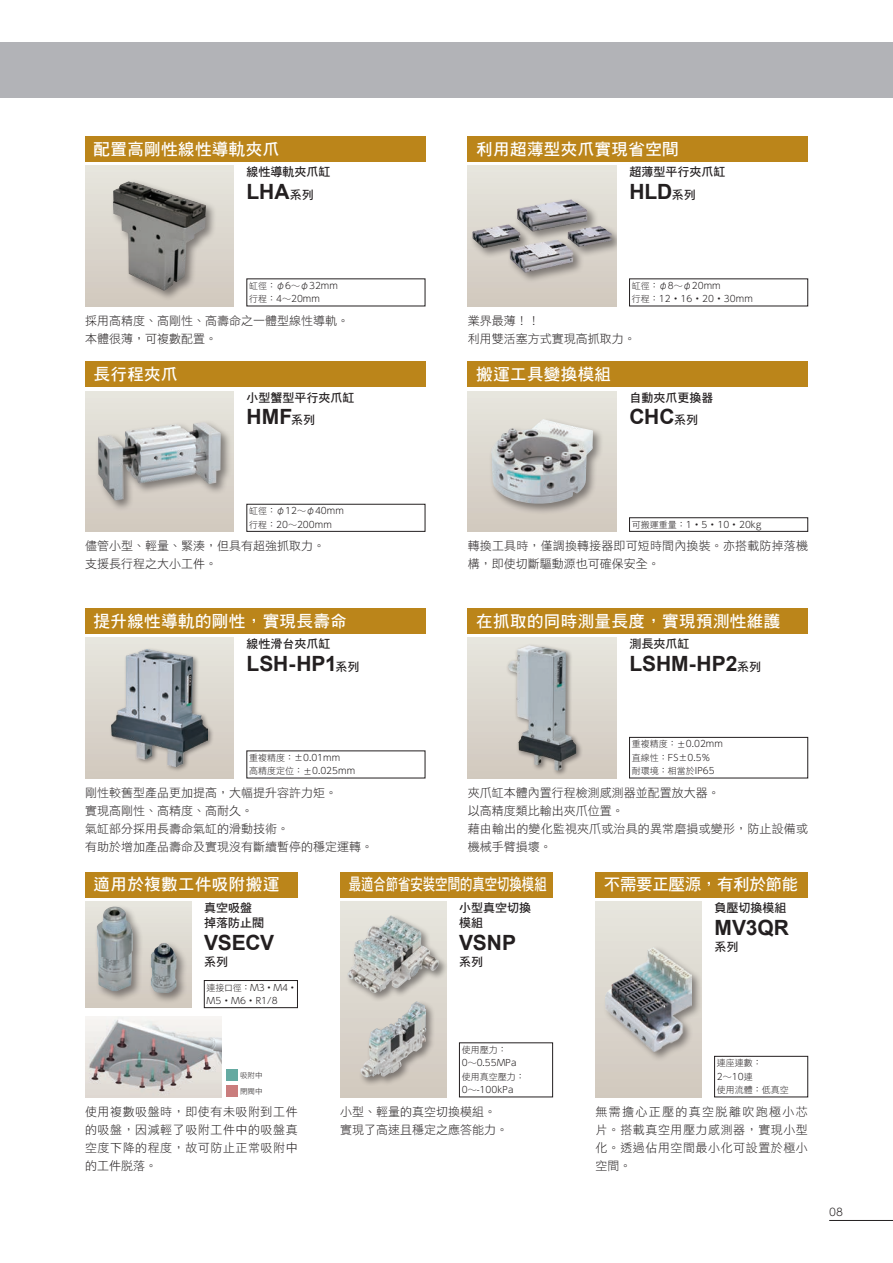
<style>
.page{position:relative;width:893px;height:1263px;background:#fff}
.page>*{position:absolute;margin:0;border:0;box-sizing:border-box;transform-origin:0 0}
.t1{font:700 21px "Arial";letter-spacing:-.005em;color:#231f20}
.t2{font:16.5px "DF Hei Std W7";letter-spacing:.025em;color:#fff}
.t3{font:16.5px "DF Hei Std W7";color:#fff;scale:.75 1}
.t4{font:16.5px "DF Hei Std W7";letter-spacing:-.02em;color:#fff}
.t5{font:12px/18px "DF Hei Std W3";color:#231f20}
.t6{font:12px/15px "DF Hei Std W7";color:#231f20}
.t7{font:300 10.5px "UD Shin Go Pro";color:#231f20}
.t8{font:300 9px/13.5px "UD Shin Go Pro";color:#231f20}
.t9{font:9px "DF Hei Std W3";color:#231f20}
.t10{font:7.5px/16.2px "DF Hei Std W3";color:#231f20}
.s1{font-family:"DF Hei Std W7";font-weight:400;font-size:12px}
.s2{font-family:"DF Hei Std W3";font-weight:400}
.s3{font-family:"UD Shin Go Pro";font-weight:300}
</style>
<div class="page">
<div style="left:0;top:43px;width:893px;height:55px;background:#b2b3b7"></div>
<div style="left:468px;top:136px;width:340px;height:26px;background:#bb851a"></div>
<div style="left:85px;top:136px;width:340px;height:26px;background:#bb851a"></div>
<div style="left:85px;top:361px;width:340px;height:26px;background:#bb851a"></div>
<div style="left:85px;top:608px;width:340px;height:26px;background:#bb851a"></div>
<div style="left:468px;top:361px;width:340px;height:26px;background:#bb851a"></div>
<div style="left:468px;top:608px;width:340px;height:26px;background:#bb851a"></div>
<div style="left:85px;top:901px;width:106px;height:107px;background:linear-gradient(to bottom,#e7e6de,#d1c8be)"></div>
<div style="left:94px;top:904px;width:94px;height:100px;background:#231f20;opacity:.5"></div>
<img style="left:97px;top:906px;width:80px;height:87px">
<svg style="left:468px;top:166px;width:149px;height:140px;background:#ddd8cf"></svg>
<div style="left:470px;top:197px;width:147px;height:87px;background:#231f20;opacity:.5"></div>
<img style="left:472px;top:199px;width:140px;height:49px">
<div style="left:85px;top:166px;width:149px;height:140px;background:linear-gradient(to bottom,#e7e6de,#d1c9bf)"></div>
<div style="left:111px;top:179px;width:106px;height:123px;background:#231f20;opacity:.5"></div>
<img style="left:113px;top:181px;width:93px;height:110px">
<div style="left:85px;top:391px;width:149px;height:140px;background:linear-gradient(to bottom,#e7e6de,#d1c9bf)"></div>
<div style="left:96px;top:420px;width:136px;height:91px;background:#231f20;opacity:.5"></div>
<img style="left:98px;top:422px;width:123px;height:79px">
<div style="left:85px;top:638px;width:149px;height:140px;background:linear-gradient(to bottom,#e7e6de,#d1c9bf)"></div>
<div style="left:109px;top:647px;width:105px;height:126px;background:#231f20;opacity:.5"></div>
<img style="left:111px;top:650px;width:97px;height:116px">
<div style="left:468px;top:391px;width:149px;height:140px;background:linear-gradient(to bottom,#e7e6de,#d1c9bf)"></div>
<div style="left:489px;top:417px;width:115px;height:98px;background:#231f20;opacity:.5"></div>
<img style="left:491px;top:419px;width:102px;height:85px">
<div style="left:468px;top:638px;width:149px;height:140px;background:linear-gradient(to bottom,#e7e6de,#d1c9bf)"></div>
<div style="left:506px;top:643px;width:77px;height:134px;background:#231f20;opacity:.5"></div>
<img style="left:508px;top:645px;width:68px;height:126px">
<div style="left:247px;top:504px;width:178px;height:27px;border:1px solid #231f20"></div>
<div style="left:629px;top:517px;width:179px;height:14px;border:1px solid #231f20"></div>
<div style="left:629px;top:737px;width:179px;height:41px;border:1px solid #231f20"></div>
<img style="left:85px;top:1016px;width:136px;height:81px">
<div style="left:226px;top:1069px;width:12px;height:12px;background:#65aaa1"></div>
<div style="left:226px;top:1085px;width:12px;height:12px;background:#ca7d7d"></div>
<div style="left:204px;top:980px;width:94px;height:28px;border:1px solid #231f20"></div>
<div style="left:85px;top:872px;width:213px;height:25px;background:#bb851a"></div>
<div style="left:340px;top:872px;width:213px;height:25px;background:#bb851a"></div>
<div style="left:595px;top:872px;width:213px;height:25px;background:#bb851a"></div>
<div style="left:340px;top:901px;width:106px;height:196px;background:linear-gradient(to bottom,#e7e6de,#d1c9be)"></div>
<div style="left:595px;top:901px;width:107px;height:196px;background:linear-gradient(to bottom,#e7e6de,#d1c9be)"></div>
<div style="left:603px;top:945px;width:99px;height:117px;background:#231f20;opacity:.5"></div>
<img style="left:606px;top:947px;width:85px;height:104px">
<div style="left:459px;top:1043px;width:94px;height:54px;border:1px solid #231f20"></div>
<div style="left:714px;top:1056px;width:94px;height:41px;border:1px solid #231f20"></div>
<div style="left:346px;top:914px;width:103px;height:89px;background:#231f20;opacity:.5"></div>
<img style="left:347px;top:915px;width:92px;height:78px">
<div style="left:358px;top:1000px;width:78px;height:87px;background:#231f20;opacity:.5"></div>
<img style="left:360px;top:1001px;width:66px;height:76px">
<hr style="left:829px;top:1220px;width:64px;height:1px;background:#231f20">
<h2 class="t2" style="left:94px;top:140px;width:187px">配置高剛性線性導軌夾爪</h2>
<h2 class="t2" style="left:476px;top:140px;width:204px">利用超薄型夾爪實現省空間</h2>
<p class="t6" style="left:247px;top:164px;width:85px">線性導軌夾爪缸</p>
<h1 class="t1" style="left:247px;top:178px;width:69px">LHA<span class="s1">系列</span></h1>
<p class="t6" style="left:629px;top:164px;width:97px">超薄型平行夾爪缸</p>
<h1 class="t1" style="left:629px;top:178px;width:68px">HLD<span class="s1">系列</span></h1>
<p class="t8" style="left:249px;top:278px;width:90px"><span class="s2">缸徑：</span>φ6<span class="s2">∼</span>φ32mm<span class="s2">行程：</span>4<span class="s2">∼</span>20mm</p>
<p class="t8" style="left:632px;top:278px;width:122px"><span class="s2">缸徑：</span>φ8<span class="s2">∼</span>φ20mm<br><span class="s2">行程：</span>12 • 16 • 20 • 30mm</p>
<p class="t5" style="left:85px;top:311px;width:265px">採用高精度、高剛性、高壽命之一體型線性導軌。本體很薄，可複數配置。</p>
<p class="t5" style="left:468px;top:311px;width:169px">業界最薄！！<br>利用雙活塞方式實現高抓取力。</p>
<h2 class="t2" style="left:94px;top:365px;width:86px">長行程夾爪</h2>
<h2 class="t2" style="left:476px;top:365px;width:136px">搬運工具變換模組</h2>
<p class="t6" style="left:247px;top:389px;width:109px">小型蟹型平行夾爪缸</p>
<h1 class="t1" style="left:247px;top:403px;width:70px">HMF<span class="s1">系列</span></h1>
<p class="t6" style="left:629px;top:389px;width:85px">自動夾爪更換器</p>
<h1 class="t1" style="left:629px;top:403px;width:70px">CHC<span class="s1">系列</span></h1>
<p class="t8" style="left:249px;top:504px;width:96px"><span class="s2">缸徑：</span>φ12<span class="s2">∼</span>φ40mm<span class="s2">行程：</span>20<span class="s2">∼</span>200mm</p>
<p class="t8" style="left:632px;top:517px;width:131px"><span class="s2">可搬運重量：</span>1 • 5 • 10 • 20kg</p>
<p class="t5" style="left:85px;top:537px;width:241px">儘管小型、輕量、緊湊，但具有超強抓取力。支援長行程之大小工件。</p>
<p class="t5" style="left:468px;top:537px;width:342px">轉換工具時，僅調換轉接器即可短時間內換裝。亦搭載防掉落機構，即使切斷驅動源也可確保安全。</p>
<h2 class="t2" style="left:94px;top:612px;width:255px">提升線性導軌的剛性，實現長壽命</h2>
<h2 class="t2" style="left:476px;top:612px;width:306px">在抓取的同時測量長度，實現預測性維護</h2>
<p class="t6" style="left:247px;top:636px;width:85px">線性滑台夾爪缸</p>
<h1 class="t1" style="left:247px;top:650px;width:114px">LSH-HP1<span class="s1">系列</span></h1>
<p class="t6" style="left:629px;top:636px;width:61px">測長夾爪缸</p>
<h1 class="t1" style="left:629px;top:650px;width:133px">LSHM-HP2<span class="s1">系列</span></h1>
<p class="t8" style="left:249px;top:750px;width:108px"><span class="s2">重複精度：</span>±0.01mm<br><span class="s2">高精度定位：</span>±0.025mm</p>
<p class="t5" style="left:85px;top:783px;width:289px">剛性較舊型產品更加提高，大幅提升容許力矩。<br>實現高剛性、高精度、高耐久。<br>氣缸部分採用長壽命氣缸的滑動技術。<br>有助於增加產品壽命及實現沒有斷續暫停的穩定運轉。</p>
<p class="t8" style="left:632px;top:737px;width:93px"><span class="s2">重複精度：</span>±0.02mm<span class="s2">直線性：</span>FS±0.5％</p>
<p class="t9" style="left:632px;top:766px;width:84px">耐環境：相當於<span class="s3">IP65</span></p>
<p class="t5" style="left:468px;top:783px;width:342px">夾爪缸本體內置行程檢測感測器並配置放大器。<br>以高精度類比輸出夾爪位置。<br>藉由輸出的變化監視夾爪或治具的異常磨損或變形，防止設備或機械手臂損壞。</p>
<h2 class="t2" style="left:94px;top:875px;width:187px">適用於複數工件吸附搬運</h2>
<h2 class="t3" style="left:349px;top:875px;width:265px">最適合節省安裝空間的真空切換模組</h2>
<h2 class="t4" style="left:604px;top:875px;width:196px">不需要正壓源，有利於節能</h2>
<p class="t6" style="left:459px;top:900px;width:73px">小型真空切換模組</p>
<h1 class="t1" style="left:459px;top:928px;width:58px">VSNP</h1>
<p class="t6" style="left:459px;top:954px;width:25px">系列</p>
<p class="t6" style="left:714px;top:900px;width:73px">負壓切換模組</p>
<h1 class="t1" style="left:714px;top:913px;width:76px">MV3QR</h1>
<p class="t6" style="left:714px;top:939px;width:25px">系列</p>
<p class="t6" style="left:204px;top:900px;width:61px">真空吸盤掉落防止閥</p>
<h1 class="t1" style="left:204px;top:928px;width:72px">VSECV</h1>
<p class="t6" style="left:204px;top:954px;width:25px">系列</p>
<p class="t8" style="left:207px;top:980px;width:89px"><span class="s2">連接口徑：</span>M3 • M4 •<br>M5 • M6 • R1/8</p>
<p class="t10" style="left:240px;top:1067px;width:24px">吸附中閉閥中</p>
<p class="t5" style="left:85px;top:1102px;width:214px;text-align:justify">使用複數吸盤時，即使有未吸附到工件的吸盤，因減輕了吸附工件中的吸盤真空度下降的程度，故可防止正常吸附中的工件脫落。</p>
<p class="t9" style="left:462px;top:1045px;width:46px">使用壓力：</p>
<p class="t8" style="left:462px;top:1056px;width:56px">0<span class="s2">∼</span>0.55MPa</p>
<p class="t9" style="left:462px;top:1072px;width:64px">使用真空壓力：</p>
<p class="t8" style="left:462px;top:1083px;width:53px">0<span class="s2">∼</span>-100kPa</p>
<p class="t9" style="left:717px;top:1058px;width:46px">連座連數：</p>
<p class="t8" style="left:717px;top:1069px;width:37px">2<span class="s2">∼</span>10<span class="s2">連</span></p>
<p class="t9" style="left:717px;top:1085px;width:74px">使用流體：低真空</p>
<p class="t5" style="left:340px;top:1102px;width:169px">小型、輕量的真空切換模組。實現了高速且穩定之應答能力。</p>
<p class="t5" style="left:595px;top:1102px;width:214px;text-align:justify">無需擔心正壓的真空脫離吹跑極小芯片。搭載真空用壓力感測器，實現小型化。透過佔用空間最小化可設置於極小空間。</p>
<p class="t7" style="left:829px;top:1203px;width:15px">08</p>
</div>
